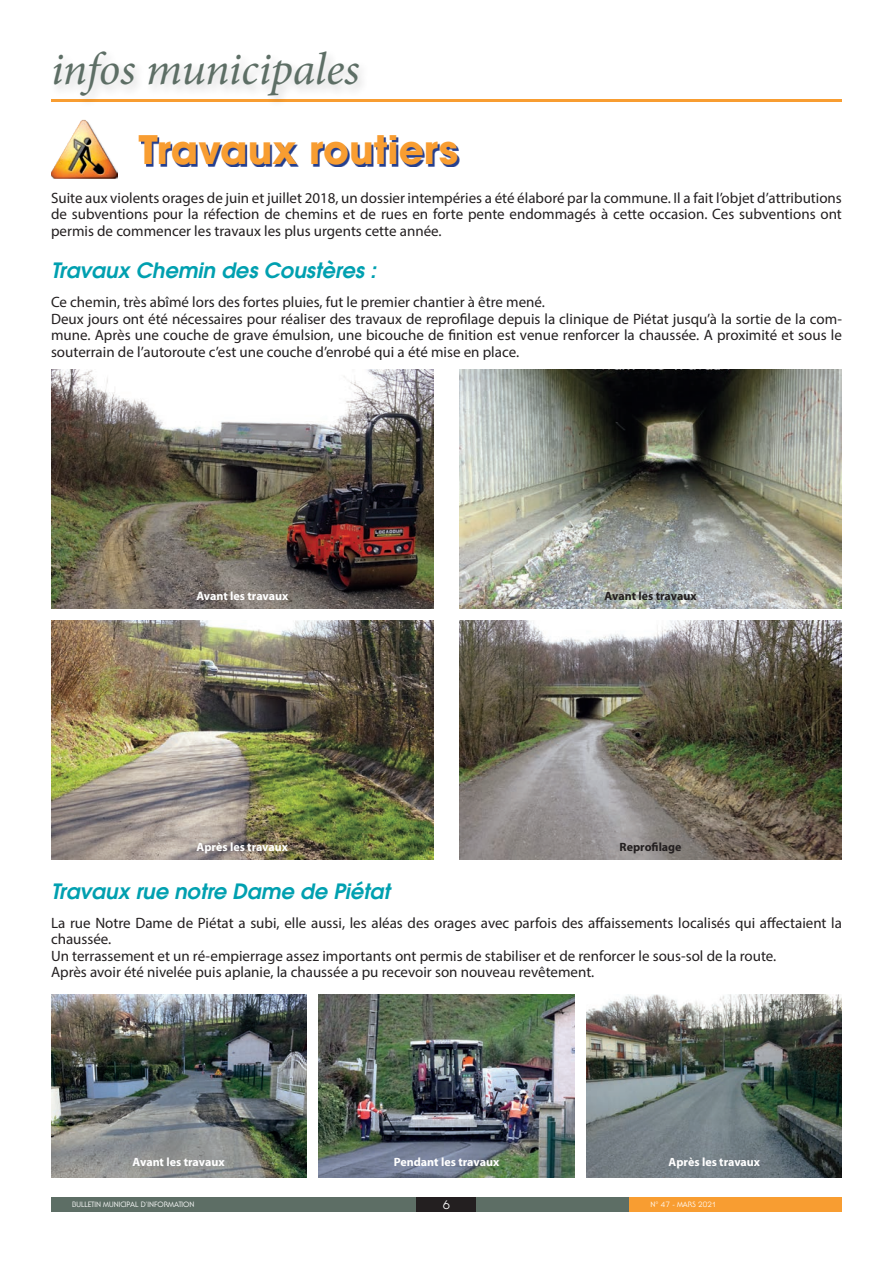
<style>
.page{position:relative;width:893px;height:1263px;background:#fff}
.page>*{position:absolute;margin:0;border:0;box-sizing:border-box;transform-origin:0 0}
.t1{font:italic 45.9px "Minion Pro";letter-spacing:-.01em;color:#5d6e65}
.t2{font:700 39px "Avant Garde";color:#f89d31}
.t3{font:italic 600 21px "Avant Garde";color:#00a0b0}
.t4{font:15px/16.5px "Myriad Pro";color:#231f20}
.t5{font:700 12px "Myriad Pro";color:#fff}
.t6{font:700 12px "Myriad Pro";color:#231f20}
.t7{font:12px "Serif Gothic Std";color:#fff}
.t8{font:7.5px "Serif Gothic Std";color:#fff}
</style>
<div class="page">
<div style="left:51px;top:1197px;width:791px;height:15px;background:#5d6e65"></div>
<div style="left:629px;top:1197px;width:213px;height:15px;background:#f89d31"></div>
<div style="left:417px;top:1197px;width:59px;height:15px;background:#231f20"></div>
<hr style="left:51px;top:100px;width:791px;height:2px;background:#f89d31">
<div style="left:50px;top:48px;width:321px;height:60px;background:#231f20;opacity:.2"></div>
<svg style="left:141px;top:137px;width:319px;height:30px"></svg>
<img style="left:51px;top:119px;width:66px;height:60px">
<img style="left:51px;top:995px;width:255px;height:183px">
<img style="left:587px;top:995px;width:255px;height:183px">
<img style="left:51px;top:370px;width:383px;height:238px">
<img style="left:51px;top:621px;width:383px;height:238px">
<img style="left:459px;top:370px;width:383px;height:238px">
<img style="left:459px;top:621px;width:383px;height:238px">
<img style="left:319px;top:995px;width:255px;height:183px">
<h1 class="t1" style="left:51px;top:38px;width:310px">infos municipales</h1>
<h2 class="t2" style="left:138px;top:125px;width:321px">Travaux routiers</h2>
<p class="t4" style="left:51px;top:189px;width:792px;text-align:justify">Suite aux violents orages de juin et juillet 2018, un dossier intempéries a été élaboré par la commune. Il a fait l’objet d’attributions de subventions pour la réfection de chemins et de rues en forte pente endommagés à cette occasion. Ces subventions ont permis de commencer les travaux les plus urgents cette année.</p>
<h3 class="t3" style="left:51px;top:256px;width:326px">Travaux Chemin des Coustères :</h3>
<p class="t4" style="left:51px;top:294px;width:792px">Ce chemin, très abîmé lors des fortes pluies, fut le premier chantier à être mené.<br>Deux jours ont été nécessaires pour réaliser des travaux de reprofilage depuis la clinique de Piétat jusqu’à la sortie de la com&shy;mune. Après une couche de grave émulsion, une bicouche de finition est venue renforcer la chaussée. A proximité et sous le souterrain de l’autoroute c’est une couche d’enrobé qui a été mise en place.</p>
<p class="t5" style="left:196px;top:588px;width:94px">Avant les travaux</p>
<p class="t5" style="left:197px;top:839px;width:93px">Après les travaux</p>
<p class="t6" style="left:605px;top:588px;width:94px">Avant les travaux</p>
<p class="t6" style="left:620px;top:839px;width:64px">Reprofilage</p>
<h3 class="t3" style="left:51px;top:877px;width:340px">Travaux rue notre Dame de Piétat</h3>
<p class="t4" style="left:51px;top:914px;width:792px">La rue Notre Dame de Piétat a subi, elle aussi, les aléas des orages avec parfois des affaissements localisés qui affectaient la chaussée.<br>Un terrassement et un ré-empierrage assez importants ont permis de stabiliser et de renforcer le sous-sol de la route.<br>Après avoir été nivelée puis aplanie, la chaussée a pu recevoir son nouveau revêtement.</p>
<p class="t5" style="left:133px;top:1154px;width:94px">Avant les travaux</p>
<p class="t5" style="left:394px;top:1154px;width:107px">Pendant les travaux</p>
<p class="t5" style="left:669px;top:1154px;width:93px">Après les travaux</p>
<p class="t8" style="left:72px;top:1200px;width:124px">BULLETIN MUNICIPAL D’INFORMATION</p>
<p class="t7" style="left:443px;top:1197px;width:9px">6</p>
<p class="t8" style="left:651px;top:1200px;width:67px">N° 47 - MARS 2021</p>
</div>
